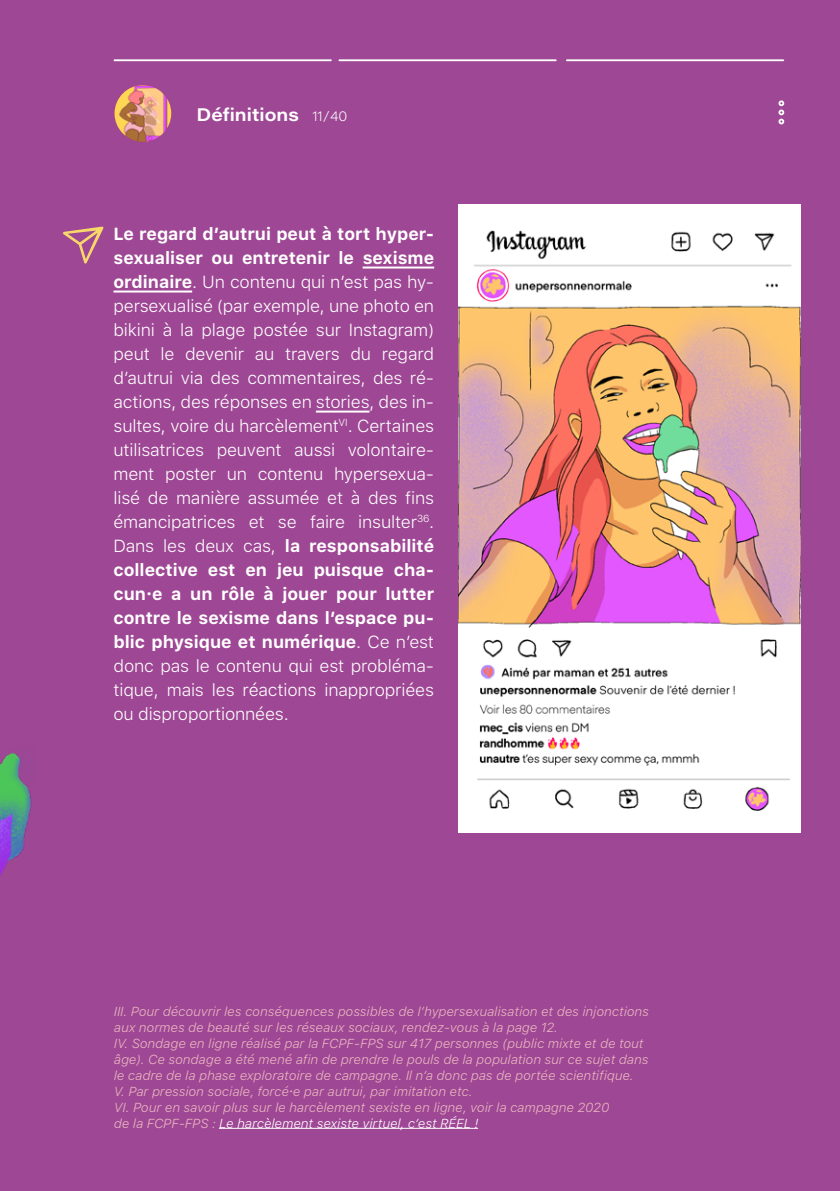
<style>
.page{position:relative;width:840px;height:1191px;background:#fff}
.page>*{position:absolute;margin:0;border:0;box-sizing:border-box;transform-origin:0 0}
.t1{font:18px "Acumin Variable Concept";color:#fff}
.t2{font:300 17.4px/24px "SFUI Text";letter-spacing:-.01em;color:#fff;text-align:justify}
.t3{font:italic 300 13px/16px "SFUI Text";color:#ebb8c1}
.s1{font-size:14px}
.s2{font-weight:700}
.s3{color:#fff}
</style>
<div class="page">
<div style="left:0;top:0;width:839px;height:1191px;background:#9e4794"></div>
<img style="left:0;top:753px;width:31px;height:123px">
<img style="left:114px;top:85px;width:57px;height:57px;border-radius:28px">
<svg style="left:778px;top:100px;width:5px;height:24px"></svg>
<hr style="left:114px;top:59px;width:217px;height:2px;background:#fff">
<hr style="left:339px;top:59px;width:216px;height:2px;background:#fff">
<hr style="left:566px;top:59px;width:216px;height:2px;background:#fff">
<hr style="left:219px;top:1128px;width:259px;height:1px;background:#fff">
<img style="left:458px;top:204px;width:341px;height:628px">
<svg style="left:63px;top:226px;width:40px;height:37px"></svg>
<hr style="left:362px;top:266px;width:72px;height:2px;background:#fff">
<hr style="left:113px;top:290px;width:79px;height:2px;background:#fff">
<hr style="left:316px;top:410px;width:53px;height:2px;background:#fff">
<p class="t1" style="left:196px;top:102px;width:152px">Définitions <span class="s1">11/40</span></p>
<p class="t2" style="left:113px;top:221px;width:322px"><span class="s2">Le regard d’autrui peut à tort hyper&shy;sexualiser ou entretenir le sexisme ordinaire</span>. Un contenu qui n’est pas hy&shy;persexualisé (par exemple, une photo en bikini à la plage postée sur Instagram) peut le devenir au travers du regard d’autrui via des commentaires, des ré&shy;actions, des réponses en stories, des in&shy;sultes, voire du harcèlement<sup>VI</sup>. Certaines utilisatrices peuvent aussi volontaire&shy;ment poster un contenu hypersexua&shy;lisé de manière assumée et à des fins émancipatrices et se faire insulter<sup>36</sup>.<br>Dans les deux cas, <span class="s2">la responsabilité collective est en jeu puisque cha&shy;cun·e a un rôle à jouer pour lutter contre le sexisme dans l’espace pu&shy;blic physique et numérique</span>. Ce n’est donc pas le contenu qui est probléma&shy;tique, mais les réactions inappropriées ou disproportionnées.</p>
<p class="t3" style="left:113px;top:1002px;width:536px">III. Pour découvrir les conséquences possibles de l’hypersexualisation et des injonctions aux normes de beauté sur les réseaux sociaux, rendez-vous à la page 12.<br>IV. Sondage en ligne réalisé par la FCPF-FPS sur 417 personnes (public mixte et de tout âge). Ce sondage a été mené afin de prendre le pouls de la population sur ce sujet dans le cadre de la phase exploratoire de campagne. Il n’a donc pas de portée scientifique.<br>V. Par pression sociale, forcé·e par autrui, par imitation etc.<br>VI. Pour en savoir plus sur le harcèlement sexiste en ligne, voir la campagne 2020<br>de la FCPF-FPS : <span class="s3">Le harcèlement sexiste virtuel, c’est RÉEL !</span></p>
</div>
